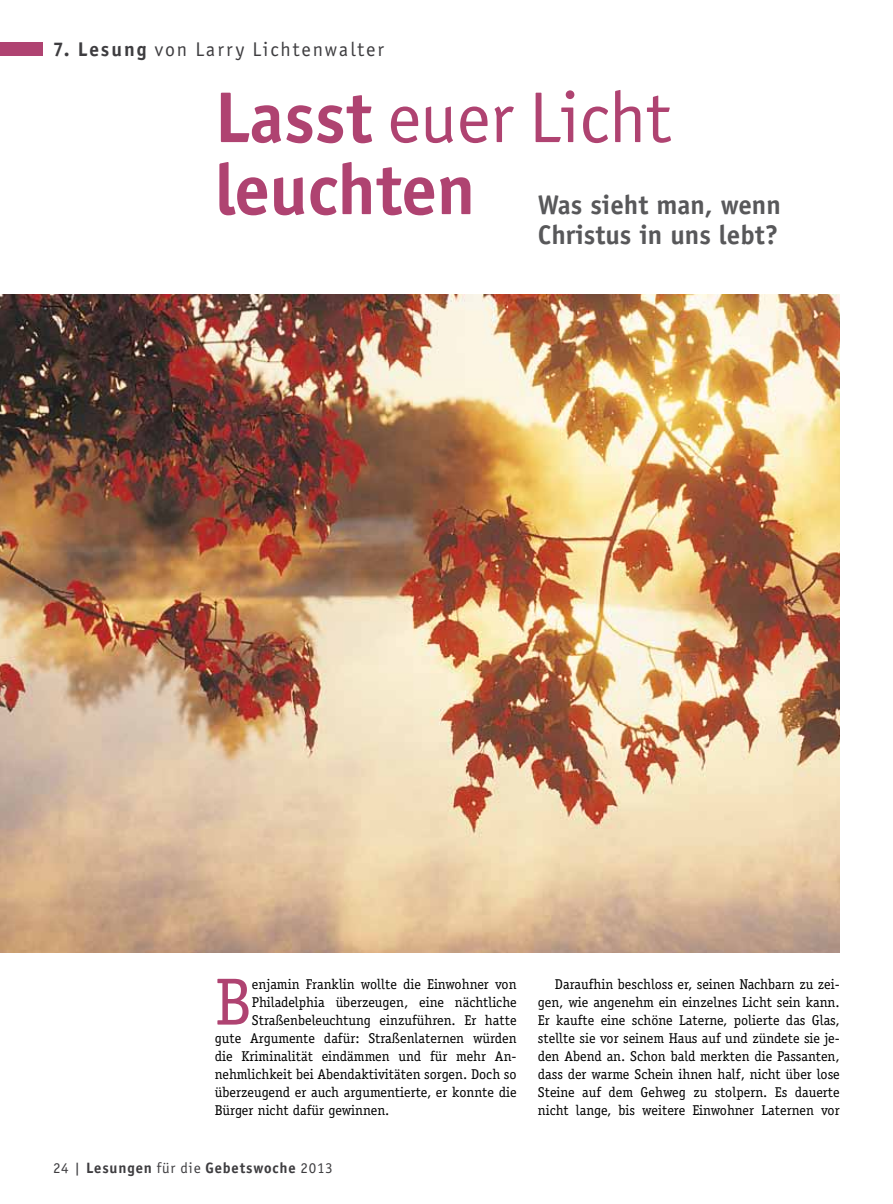
<style>
.page{position:relative;width:893px;height:1204px;background:#fff}
.page>*{position:absolute;margin:0;border:0;box-sizing:border-box;transform-origin:0 0}
.t1{font:700 72px/72px "Officina San ITC";color:#af4371}
.t2{font:66.75px "Officina Serif";color:#af4371}
.t3{font:700 27px/30px "Officina Sans";color:#58585a}
.t4{font:19.8px "Officina San ITC";letter-spacing:.1em;color:#3e3d40}
.t5{font:700 15px "Officina San ITC";letter-spacing:.06em;color:#3e3d40}
.t6{font:14.25px/18px "Officina Serif";color:#000;text-align:justify}
.s1{font-weight:700}
.s2{font-weight:400}
</style>
<div class="page">
<div style="left:0;top:43px;width:43px;height:13px;background:#af4371"></div>
<img style="left:0;top:294px;width:840px;height:658px">
<h3 class="t4" style="left:53px;top:38px;width:332px"><span class="s1">7. Lesung</span> von Larry Lichtenwalter</h3>
<h1 class="t1" style="left:215px;top:81px;width:457px">Lasst <span class="s2">euer Licht </span>leuchten</h1>
<h3 class="t3" style="left:538px;top:190px;width:244px">Was sieht man, wenn<br>Christus in uns lebt?</h3>
<h2 class="t2" style="left:215px;top:962px;width:39px">B</h2>
<p class="t6" style="left:252px;top:974px;width:266px">enjamin Franklin wollte die Einwohner von</p>
<p class="t6" style="left:252px;top:992px;width:266px">Philadelphia überzeugen, eine nächtliche</p>
<p class="t6" style="left:252px;top:1010px;width:266px">Straßenbeleuchtung einzuführen. Er hatte</p>
<p class="t6" style="left:215px;top:1028px;width:303px">gute Argumente dafür: Straßenlaternen würden</p>
<p class="t6" style="left:215px;top:1046px;width:303px">die Kriminalität eindämmen und für mehr An-</p>
<p class="t6" style="left:215px;top:1064px;width:303px">nehmlichkeit bei Abendaktivitäten sorgen. Doch so</p>
<p class="t6" style="left:215px;top:1082px;width:303px">überzeugend er auch argumentierte, er konnte die</p>
<p class="t6" style="left:215px;top:1100px;width:176px">Bürger nicht dafür gewinnen.</p>
<p class="t5" style="left:53px;top:1158px;width:281px"><span class="s2">24 |</span> Lesungen <span class="s2">für die</span> Gebetswoche <span class="s2">2013</span></p>
<p class="t6" style="left:538px;top:974px;width:303px;text-indent:17px">Daraufhin beschloss er, seinen Nachbarn zu zei&shy;gen, wie angenehm ein einzelnes Licht sein kann.<br>Er kaufte eine schöne Laterne, polierte das Glas, stellte sie vor seinem Haus auf und zündete sie je&shy;den Abend an. Schon bald merkten die Passanten, dass der warme Schein ihnen half, nicht über lose Steine auf dem Gehweg zu stolpern. Es dauerte nicht lange, bis weitere Einwohner Laternen vor</p>
</div>
